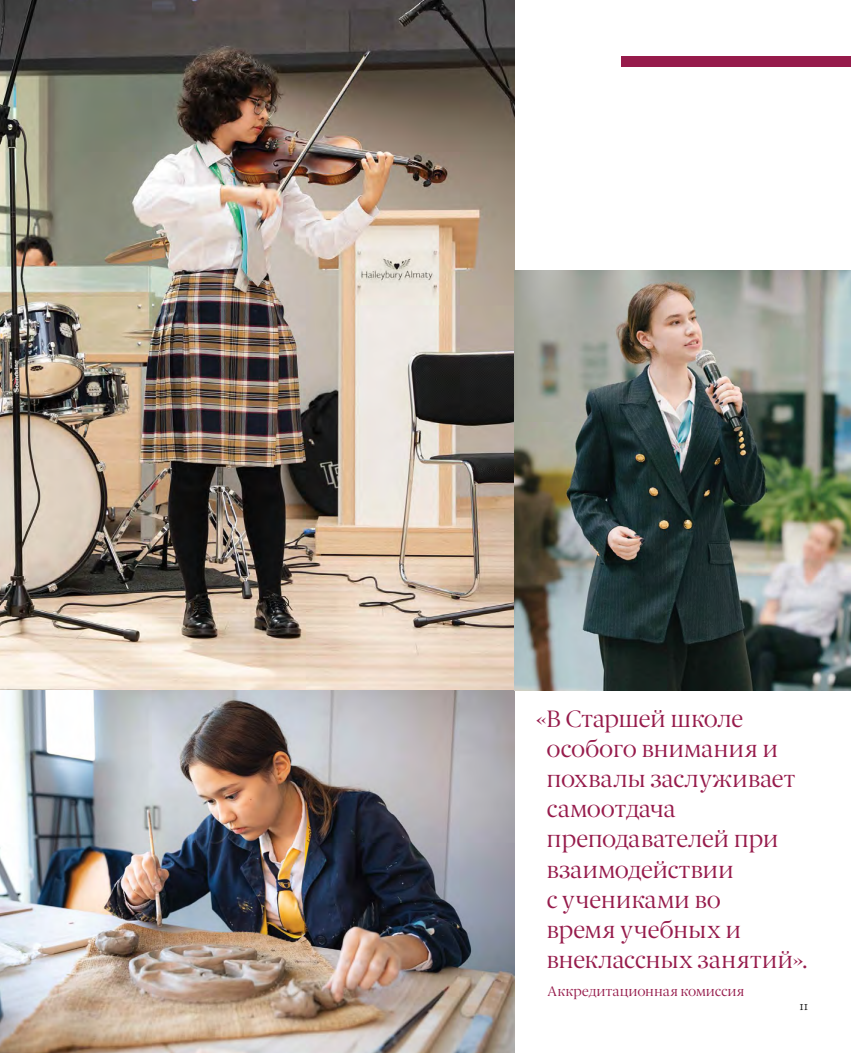
<style>
.page{position:relative;width:851px;height:1053px;background:#fff}
.page>*{position:absolute;margin:0;border:0;box-sizing:border-box;transform-origin:0 0}
.t1{font:23.75px/30px "Berlingske Serif";letter-spacing:-.01em;color:#961b4b}
.t2{font:13.75px "Berlingske Serif";color:#961b4b}
.t3{font:300 12.5px "Calluna";color:#000}
</style>
<div class="page">
<img style="left:0;top:0;width:514px;height:1052px">
<img style="left:514px;top:270px;width:336px;height:420px">
<div style="left:621px;top:56px;width:229px;height:11px;background:#961b4b"></div>
<p class="t1" style="left:546px;top:704px;width:262px;text-indent:-11px">«В Старшей школе особого внимания и похвалы заслуживает самоотдача преподавателей при взаимодействии<br>с учениками во<br>время учебных и внеклассных занятий».</p>
<p class="t2" style="left:547px;top:981px;width:198px">Аккредитационная комиссия</p>
<p class="t3" style="left:799px;top:998px;width:10px">11</p>
</div>
